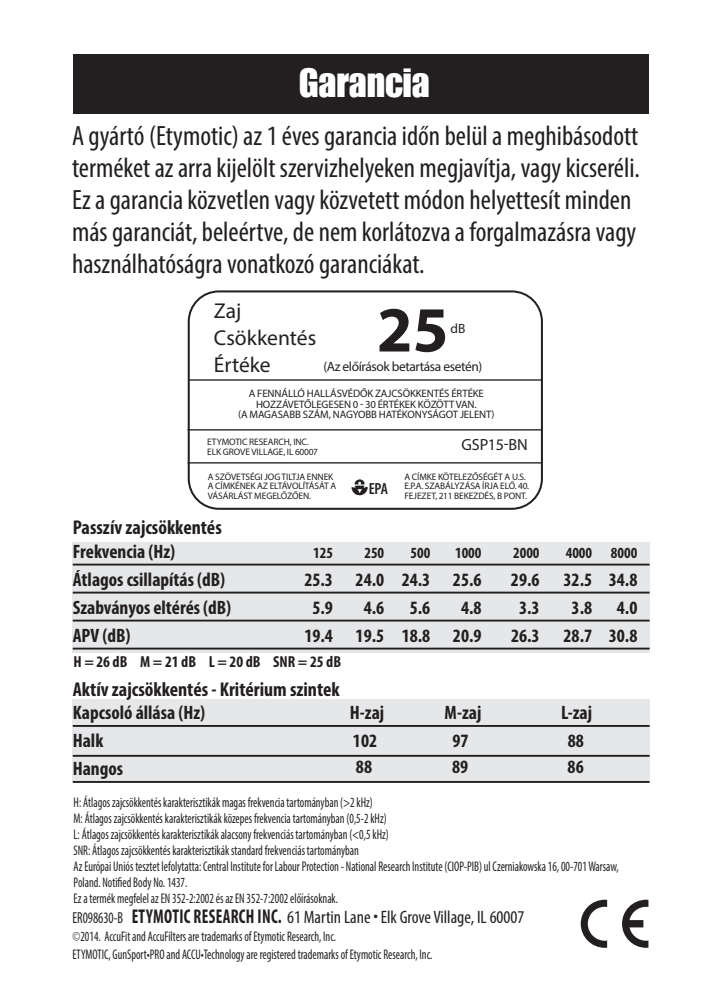
<style>
.page{position:relative;width:720px;height:1008px;background:#fff}
.page>*{position:absolute;margin:0;border:0;box-sizing:border-box;transform-origin:0 0}
.t1{font:700 64.8px "Myriad Pro";color:#231f20}
.t2{font:40px "Impact";color:#fff}
.body_text{font:condensed 28px/32px "Myriad Pro";color:#231f20}
.t3{font:21.6px "Myriad Pro";color:#231f20}
.t4{font:700 condensed 20px "Myriad Pro";color:#231f20}
.t5{font:700 condensed 19.6px "Myriad Pro";color:#231f20}
.t6{font:700 condensed 18.8px "Myriad Pro";color:#231f20}
.t7{font:condensed 18px "Myriad Pro";color:#231f20}
.t8{font:700 condensed 16px "Myriad Pro";color:#231f20}
.t9{font:16px "Myriad Pro";letter-spacing:-.01em;color:#231f20}
.t10{font:600 condensed 16px "Myriad Pro";color:#231f20}
.t11{font:700 condensed 15.6px "Myriad Pro";color:#231f20}
.t12{font:condensed 14px/18px "Myriad Pro";color:#231f20;scale:.84 1}
.t13{font:13.6px "Myriad Pro";letter-spacing:-.03em;color:#231f20}
.t14{font:10.8px/10.8px "Myriad Pro";letter-spacing:-.01em;color:#231f20;text-align:center}
.t15{font:9.6px/9.6px "Myriad Pro";letter-spacing:-.01em;color:#231f20}
.s1{font-size:16px}
.s2{font-weight:700;font-size:20px}
.s3{font-weight:300}
</style>
<div class="page">
<div style="left:73px;top:54px;width:576px;height:60px;background:#231f20"></div>
<div style="left:72px;top:542px;width:578px;height:111px;background:#e6e7e9"></div>
<hr style="left:73px;top:564px;width:577px;height:2px;background:#231f20">
<hr style="left:73px;top:592px;width:577px;height:2px;background:#231f20">
<hr style="left:73px;top:620px;width:577px;height:2px;background:#231f20">
<hr style="left:73px;top:648px;width:577px;height:2px;background:#231f20">
<div style="left:72px;top:699px;width:578px;height:83px;background:#e6e7e9"></div>
<hr style="left:73px;top:725px;width:577px;height:2px;background:#231f20">
<hr style="left:73px;top:755px;width:577px;height:2px;background:#231f20">
<hr style="left:73px;top:781px;width:577px;height:2px;background:#231f20">
<svg style="left:581px;top:900px;width:26px;height:48px"></svg>
<svg style="left:622px;top:900px;width:26px;height:48px"></svg>
<svg style="left:188px;top:290px;width:355px;height:220px"></svg>
<hr style="left:188px;top:379px;width:354px;height:2px;background:#231f20">
<hr style="left:188px;top:429px;width:354px;height:2px;background:#231f20">
<hr style="left:188px;top:462px;width:354px;height:2px;background:#231f20">
<img style="left:348px;top:477px;width:22px;height:21px">
<p class="t2" style="left:299px;top:60px;width:132px">Garancia</p>
<p class="body_text" style="left:72px;top:119px;width:570px">A gyártó (Etymotic) az 1 éves garancia időn belül a meghibásodott terméket az arra kijelölt szervizhelyeken megjavítja, vagy kicseréli.<br>Ez a garancia közvetlen vagy közvetett módon helyettesít minden más garanciát, beleértve, de nem korlátozva a forgalmazásra vagy használhatóságra vonatkozó garanciákat.</p>
<p class="t3" style="left:214px;top:297px;width:29px">Zaj</p>
<p class="t3" style="left:214px;top:324px;width:104px">Csökkentés</p>
<p class="t3" style="left:214px;top:351px;width:58px">Értéke</p>
<p class="t1" style="left:377px;top:287px;width:73px">25</p>
<p class="t13" style="left:323px;top:358px;width:160px">(Az előírások betartása esetén)</p>
<p class="t14" style="left:249px;top:388px;width:237px">A FENNÁLLÓ HALLÁSVÉDŐK ZAJCSÖKKENTÉS ÉRTÉKE<br>HOZZÁVETŐLEGESEN 0 - 30 ÉRTÉKEK KÖZÖTT VAN.</p>
<p class="t14" style="left:238px;top:409px;width:258px">(A MAGASABB SZÁM, NAGYOBB HATÉKONYSÁGOT JELENT)</p>
<p class="t15" style="left:207px;top:437px;width:103px">ETYMOTIC RESEARCH, INC.</p>
<p class="t15" style="left:207px;top:446px;width:112px">ELK GROVE VILLAGE, IL 60007</p>
<p class="t15" style="left:404px;top:472px;width:126px">A CÍMKE KÖTELEZŐSÉGÉT A U.S.<br>E.P.A. SZABÁLYZÁSA ÍRJA ELŐ. 40.<br>FEJEZET, 211 BEKEZDÉS, B PONT.</p>
<p class="t13" style="left:451px;top:320px;width:16px">dB</p>
<p class="t9" style="left:462px;top:435px;width:68px">GSP15-BN</p>
<p class="t15" style="left:208px;top:472px;width:130px">A SZÖVETSÉGI JOG TILTJA ENNEK<br>A CÍMKÉNEK AZ ELTÁVOLÍTÁSÁT A<br>VÁSÁRLÁST MEGELŐZŐEN.</p>
<p class="t10" style="left:369px;top:479px;width:21px">EPA</p>
<p class="t4" style="left:73px;top:515px;width:151px">Passzív zajcsökkentés</p>
<p class="t5" style="left:73px;top:539px;width:104px">Frekvencia (Hz)</p>
<p class="t11" style="left:313px;top:543px;width:21px">125</p>
<p class="t11" style="left:364px;top:543px;width:21px">250</p>
<p class="t11" style="left:410px;top:543px;width:21px">500</p>
<p class="t11" style="left:455px;top:543px;width:28px">1000</p>
<p class="t11" style="left:513px;top:543px;width:28px">2000</p>
<p class="t11" style="left:566px;top:543px;width:73px">4000 8000</p>
<p class="t5" style="left:73px;top:567px;width:154px">Átlagos csillapítás (dB)</p>
<p class="t6" style="left:304px;top:568px;width:179px">25.3 24.0 24.3 25.6</p>
<p class="t6" style="left:511px;top:568px;width:30px">29.6</p>
<p class="t6" style="left:564px;top:568px;width:75px">32.5 34.8</p>
<p class="t5" style="left:73px;top:595px;width:160px">Szabványos eltérés (dB)</p>
<p class="t6" style="left:312px;top:596px;width:22px">5.9</p>
<p class="t6" style="left:364px;top:596px;width:22px">4.6</p>
<p class="t6" style="left:410px;top:596px;width:22px">5.6</p>
<p class="t6" style="left:461px;top:596px;width:22px">4.8</p>
<p class="t6" style="left:519px;top:596px;width:22px">3.3</p>
<p class="t6" style="left:572px;top:596px;width:22px">3.8</p>
<p class="t6" style="left:617px;top:596px;width:22px">4.0</p>
<p class="t5" style="left:73px;top:623px;width:59px">APV (dB)</p>
<p class="t6" style="left:304px;top:624px;width:179px">19.4 19.5 18.8 20.9</p>
<p class="t6" style="left:511px;top:624px;width:30px">26.3</p>
<p class="t6" style="left:564px;top:624px;width:75px">28.7 30.8</p>
<p class="t4" style="left:73px;top:676px;width:269px">Aktív zajcsökkentés - Kritérium szintek</p>
<p class="t5" style="left:73px;top:700px;width:134px">Kapcsoló állása (Hz)</p>
<p class="t5" style="left:350px;top:700px;width:36px">H-zaj</p>
<p class="t5" style="left:445px;top:700px;width:38px">M-zaj</p>
<p class="t5" style="left:561px;top:700px;width:33px">L-zaj</p>
<p class="t5" style="left:73px;top:728px;width:32px">Halk</p>
<p class="t5" style="left:73px;top:756px;width:52px">Hangos</p>
<p class="t8" style="left:74px;top:652px;width:269px">H = 26 dB M = 21 dB L = 20 dB SNR = 25 dB</p>
<p class="t6" style="left:353px;top:729px;width:26px">102</p>
<p class="t6" style="left:452px;top:729px;width:18px">97</p>
<p class="t6" style="left:568px;top:729px;width:18px">88</p>
<p class="t6" style="left:356px;top:755px;width:18px">88</p>
<p class="t6" style="left:452px;top:755px;width:18px">89</p>
<p class="t6" style="left:568px;top:755px;width:18px">86</p>
<p class="t12" style="left:74px;top:793px;width:358px">H: Átlagos zajcsökkentés karakterisztikák magas frekvencia tartományban (&gt;2 kHz)</p>
<p class="t12" style="left:74px;top:809px;width:374px">M: Átlagos zajcsökkentés karakterisztikák közepes frekvencia tartományban (0,5-2 kHz)</p>
<p class="t12" style="left:74px;top:825px;width:377px">L: Átlagos zajcsökkentés karakterisztikák alacsony frekvenciás tartományban (&lt;0,5 kHz)</p>
<p class="t12" style="left:74px;top:841px;width:341px">SNR: Átlagos zajcsökkentés karakterisztikák standard frekvenciás tartományban</p>
<p class="t12" style="left:74px;top:858px;width:651px;line-height:16px">Az Európai Uniós tesztet lefolytatta: Central Institute for Labour Protection - National Research Institute (CIOP-PIB) ul Czerniakowska 16, 00-701 Warsaw,<br>Poland. Notified Body No. 1437.</p>
<p class="t12" style="left:74px;top:889px;width:316px">Ez a termék megfelel az EN 352-2:2002 és az EN 352-7:2002 előírásoknak.</p>
<p class="t7" style="left:72px;top:906px;width:453px"><span class="s1">ER098630-B</span> <span class="s2">ETYMOTIC RESEARCH INC.</span> 61 Martin Lane • Elk Grove Village, IL 60007</p>
<p class="t12" style="left:72px;top:927px;width:430px"><span class="s3">©</span>2014. AccuFit and AccuFilters are trademarks of Etymotic Research, Inc.<br>ETYMOTIC, GunSport•PRO and ACCU•Technology are registered trademarks of Etymotic Research, Inc.</p>
</div>
